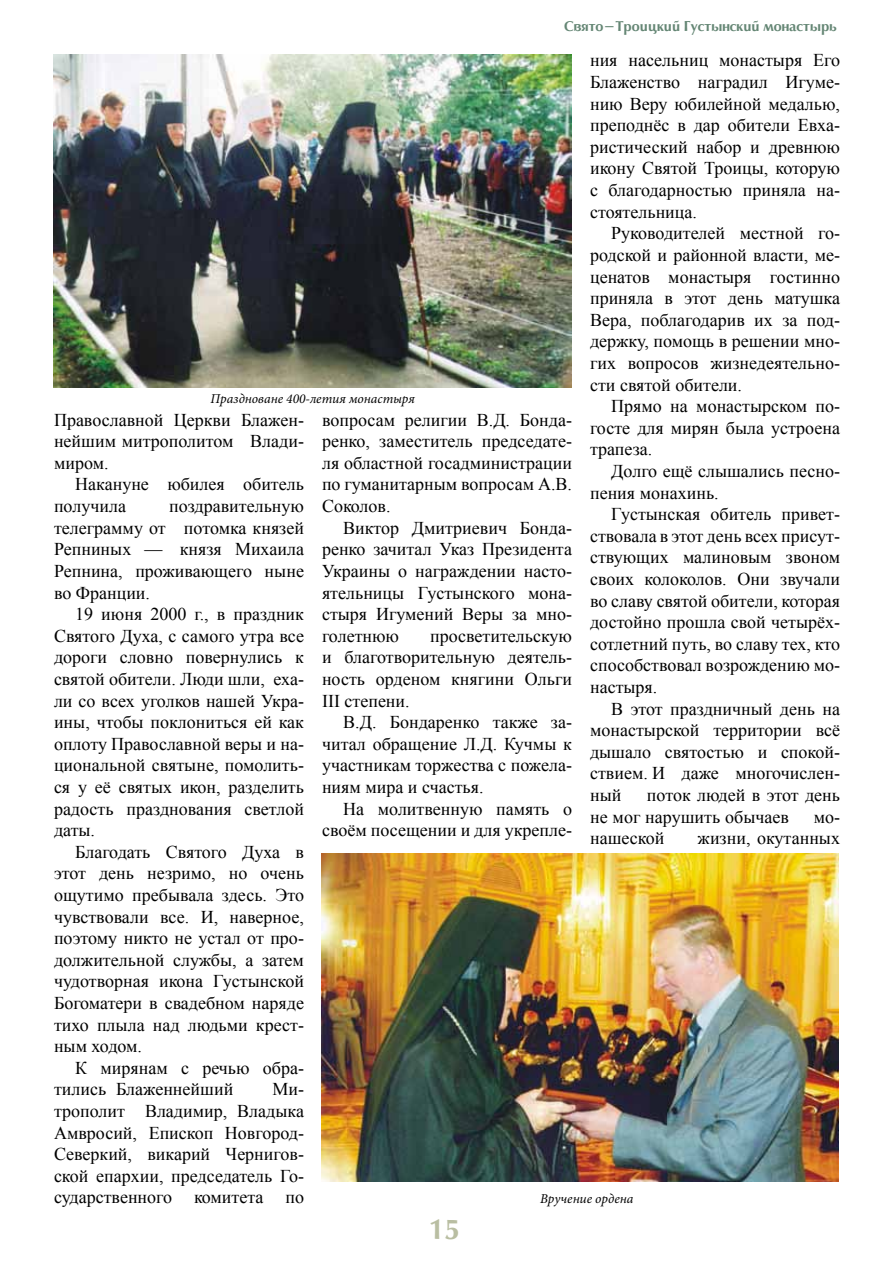
<style>
.page{position:relative;width:893px;height:1263px;background:#fff}
.page>*{position:absolute;margin:0;border:0;box-sizing:border-box;transform-origin:0 0}
.t1{font:700 27px "Opium";color:#b9bea2}
.t2{font:18px/21.6px "Times New Roman";color:#000;text-align:justify}
.t3{font:italic 13.5px "Minion Pro";color:#000}
.t4{font:700 13.5px "Opium";color:#648674}
</style>
<div class="page">
<img style="left:54px;top:55px;width:518px;height:332px">
<img style="left:322px;top:854px;width:517px;height:328px">
<p class="t4" style="left:564px;top:17px;width:274px">Свято-Троицкий Густынский монастырь</p>
<p class="t2" style="left:590px;top:49px;width:252px">ния насельниц монастыря Его Блаженство наградил Игуме&shy;нию Веру юбилейной медалью, преподнёс в дар обители Евха&shy;ристический набор и древнюю икону Святой Троицы, которую с благодарностью приняла на&shy;стоятельница.</p>
<p class="t2" style="left:590px;top:222px;width:252px;text-indent:21px">Руководителей местной го&shy;родской и районной власти, ме&shy;ценатов монастыря гостинно приняла в этот день матушка Вера, поблагодарив их за под&shy;держку, помощь в решении мно&shy;гих вопросов жизнедеятельно&shy;сти святой обители.</p>
<p class="t2" style="left:590px;top:395px;width:252px;text-indent:21px">Прямо на монастырском по&shy;госте для мирян была устроена трапеза.</p>
<p class="t2" style="left:590px;top:460px;width:251px;text-indent:21px">Долго ещё слышались песно&shy;пения монахинь.</p>
<p class="t2" style="left:590px;top:503px;width:252px;text-indent:21px">Густынская обитель привет&shy;ствовала в этот день всех присут&shy;ствующих малиновым звоном своих колоколов. Они звучали во славу святой обители, которая достойно прошла свой четырёх&shy;сотлетний путь, во славу тех, кто способствовал возрождению мо&shy;настыря.</p>
<p class="t2" style="left:590px;top:697px;width:252px;text-indent:21px">В этот праздничный день на монастырской территории всё дышало святостью и спокой&shy;ствием. И даже многочислен&shy;ный</p>
<p class="t3" style="left:210px;top:390px;width:206px">Праздноване 400-летия монастыря</p>
<p class="t2" style="left:54px;top:409px;width:252px">Православной Церкви Блажен&shy;нейшим митрополитом Влади&shy;миром.</p>
<p class="t2" style="left:54px;top:473px;width:252px;text-indent:21px">Накануне юбилея обитель получила</p>
<p class="t2" style="left:322px;top:409px;width:252px">вопросам религии В.Д. Бонда&shy;ренко, заместитель председате&shy;ля областной госадминистрации по гуманитарным вопросам А.В.<br>Соколов.</p>
<p class="t2" style="left:322px;top:517px;width:252px;text-indent:21px">Виктор Дмитриевич Бонда&shy;ренко зачитал Указ Президента Украины о награждении насто&shy;ятельницы Густынского мона&shy;стыря Игумений Веры за мно&shy;голетнюю</p>
<p class="t2" style="left:54px;top:495px;width:252px;text-indent:115px">поздравительную телеграмму от потомка князей Репниных — князя Михаила Репнина, проживающего ныне во Франции.</p>
<p class="t2" style="left:54px;top:603px;width:252px;text-indent:21px">19 июня 2000 г., в праздник Святого Духа, с самого утра все дороги словно повернулись к святой обители. Люди шли, еха&shy;ли со всех уголков нашей Укра&shy;ины, чтобы поклониться ей как оплоту Православной веры и на&shy;циональной святыне, помолить&shy;ся у её святых икон, разделить радость празднования светлой даты.</p>
<p class="t2" style="left:54px;top:841px;width:252px;text-indent:21px">Благодать Святого Духа в этот день незримо, но очень ощутимо пребывала здесь. Это чувствовали все. И, наверное, поэтому никто не устал от про&shy;должительной службы, а затем чудотворная икона Густынской Богоматери в свадебном наряде тихо плыла над людьми крест&shy;ным ходом.</p>
<p class="t2" style="left:54px;top:1057px;width:252px;text-indent:21px">К мирянам с речью обра&shy;тились Блаженнейший</p>
<p class="t2" style="left:322px;top:625px;width:252px;text-indent:108px">просветительскую и благотворительную деятель&shy;ность орденом княгини Ольги III степени.</p>
<p class="t2" style="left:322px;top:711px;width:252px;text-indent:21px">В.Д. Бондаренко также за&shy;читал обращение Л.Д. Кучмы к участникам торжества с пожела&shy;ниям мира и счастья.</p>
<p class="t2" style="left:322px;top:797px;width:252px;text-align:right">На молитвенную память о своём посещении и для укрепле-</p>
<p class="t2" style="left:590px;top:784px;width:252px;text-indent:57px">поток людей в этот день не мог нарушить обычаев</p>
<p class="t2" style="left:814px;top:805px;width:28px">мо-</p>
<p class="t2" style="left:590px;top:827px;width:76px">нашеской</p>
<p class="t2" style="left:698px;top:827px;width:144px">жизни, окутанных</p>
<p class="t2" style="left:54px;top:1078px;width:252px;text-indent:218px">Ми&shy;трополит Владимир, Владыка Амвросий, Епископ Новгород-Северкий, викарий Чернигов&shy;ской епархии, председатель Го&shy;сударственного комитета по</p>
<p class="t3" style="left:540px;top:1189px;width:95px">Вручение ордена</p>
<h1 class="t1" style="left:429px;top:1210px;width:33px">15</h1>
</div>
